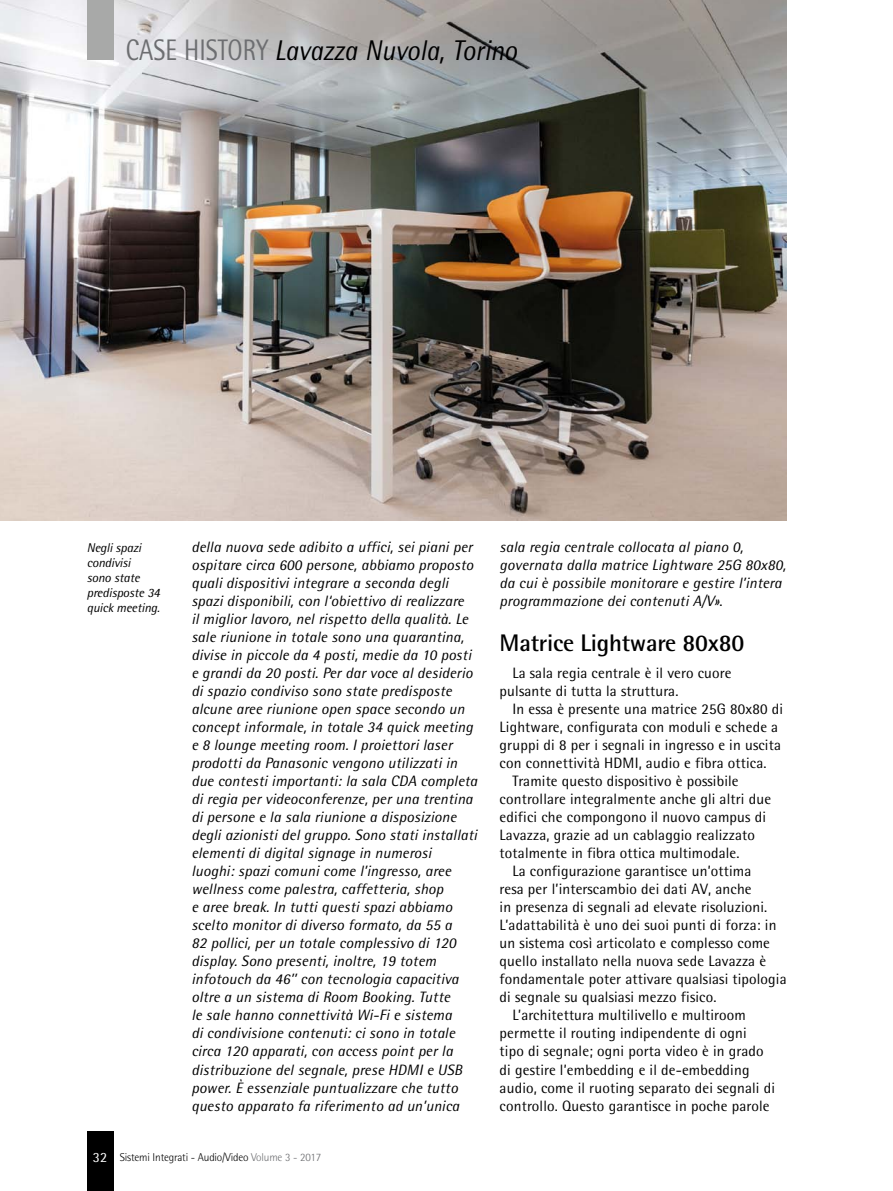
<style>
.page{position:relative;width:893px;height:1191px;background:#fff}
.page>*{position:absolute;margin:0;border:0;box-sizing:border-box;transform-origin:0 0}
.q_occhiello_titolo{font:italic 28.5px "Rotis Semi Sans";color:#000;scale:.92 1}
.q_titolino_singolo{font:700 24px "Rotis Semi Sans";letter-spacing:-.01em;color:#000}
.Normale{font:italic 15px/18px "Rotis Semi Sans";letter-spacing:.01em;color:#000}
.q_testo{font:15px/18px "Rotis Semi Sans";letter-spacing:.01em;color:#000}
.Normale-2{font:14.1px "Rotis Semi Sans";color:#fff}
.q_didascalia_nuova{font:italic 12.75px/15px "Rotis Semi Sans";letter-spacing:-.01em;color:#000}
.Normale-3{font:300 11.25px "Rotis Semi Sans";letter-spacing:-.015em;color:#000}
.s1{font-style:normal;font-size:29.7px;color:#6d6e71}
.s2{font-style:normal}
.s3{color:#6d6e71}
</style>
<div class="page">
<img style="left:0;top:0;width:787px;height:520px">
<div style="left:87px;top:1131px;width:26px;height:60px;background:#000"></div>
<div style="left:87px;top:0;width:26px;height:60px;background:#a8a9a8"></div>
<p class="q_occhiello_titolo" style="left:126px;top:33px;width:427px"><span class="s1">CASE HISTORY</span> Lavazza Nuvola, Torino</p>
<p class="q_didascalia_nuova" style="left:87px;top:540px;width:75px">Negli spazi condivisi<br>sono state predisposte 34 quick meeting.</p>
<p class="Normale" style="left:191px;top:538px;width:288px">della nuova sede adibito a uffici, sei piani per ospitare circa 600 persone, abbiamo proposto quali dispositivi integrare a seconda degli spazi disponibili, con l‘obiettivo di realizzare<br>il miglior lavoro, nel rispetto della qualità. Le sale riunione in totale sono una quarantina, divise in piccole da 4 posti, medie da 10 posti e grandi da 20 posti. Per dar voce al desiderio di spazio condiviso sono state predisposte alcune aree riunione open space secondo un concept informale, in totale 34 quick meeting e 8 lounge meeting room. I proiettori laser prodotti da Panasonic vengono utilizzati in due contesti importanti: la sala CDA completa di regia per videoconferenze, per una trentina di persone e la sala riunione a disposizione degli azionisti del gruppo. Sono stati installati elementi di digital signage in numerosi luoghi: spazi comuni come l’ingresso, aree wellness come palestra, caffetteria, shop<br>e aree break. In tutti questi spazi abbiamo scelto monitor di diverso formato, da 55 a<br>82 pollici, per un totale complessivo di 120 display. Sono presenti, inoltre, 19 totem infotouch da 46’’ con tecnologia capacitiva oltre a un sistema di Room Booking. Tutte<br>le sale hanno connettività Wi-Fi e sistema<br>di condivisione contenuti: ci sono in totale circa 120 apparati, con access point per la distribuzione del segnale, prese HDMI e USB power. È essenziale puntualizzare che tutto questo apparato fa riferimento ad un’unica</p>
<p class="Normale" style="left:500px;top:538px;width:288px">sala regia centrale collocata al piano 0, governata dalla matrice Lightware 25G 80x80, da cui è possibile monitorare e gestire l’intera programmazione dei contenuti A/V»<span class="s2">.</span></p>
<p class="q_titolino_singolo" style="left:500px;top:628px;width:246px">Matrice Lightware 80x80</p>
<p class="q_testo" style="left:500px;top:664px;width:233px;text-indent:13px">La sala regia centrale è il vero cuore pulsante di tutta la struttura.</p>
<p class="q_testo" style="left:500px;top:700px;width:285px;text-indent:13px">In essa è presente una matrice 25G 80x80 di Lightware, configurata con moduli e schede a gruppi di 8 per i segnali in ingresso e in uscita con connettività HDMI, audio e fibra ottica.</p>
<p class="q_testo" style="left:500px;top:772px;width:273px;text-indent:13px">Tramite questo dispositivo è possibile controllare integralmente anche gli altri due edifici che compongono il nuovo campus di Lavazza, grazie ad un cablaggio realizzato totalmente in fibra ottica multimodale.</p>
<p class="q_testo" style="left:500px;top:862px;width:289px;text-indent:13px">La configurazione garantisce un’ottima<br>resa per l’interscambio dei dati AV, anche<br>in presenza di segnali ad elevate risoluzioni.<br>L’adattabilità è uno dei suoi punti di forza: in un sistema così articolato e complesso come quello installato nella nuova sede Lavazza è fondamentale poter attivare qualsiasi tipologia di segnale su qualsiasi mezzo fisico.</p>
<p class="q_testo" style="left:500px;top:1006px;width:277px;text-indent:13px">L’architettura multilivello e multiroom permette il routing indipendente di ogni<br>tipo di segnale; ogni porta video è in grado di gestire l’embedding e il de-embedding audio, come il ruoting separato dei segnali di controllo. Questo garantisce in poche parole</p>
<p class="Normale-2" style="left:93px;top:1148px;width:16px">32</p>
<p class="Normale-3" style="left:120px;top:1150px;width:203px">Sistemi Integrati - Audio/Video <span class="s3">Volume 3 - 2017</span></p>
</div>
